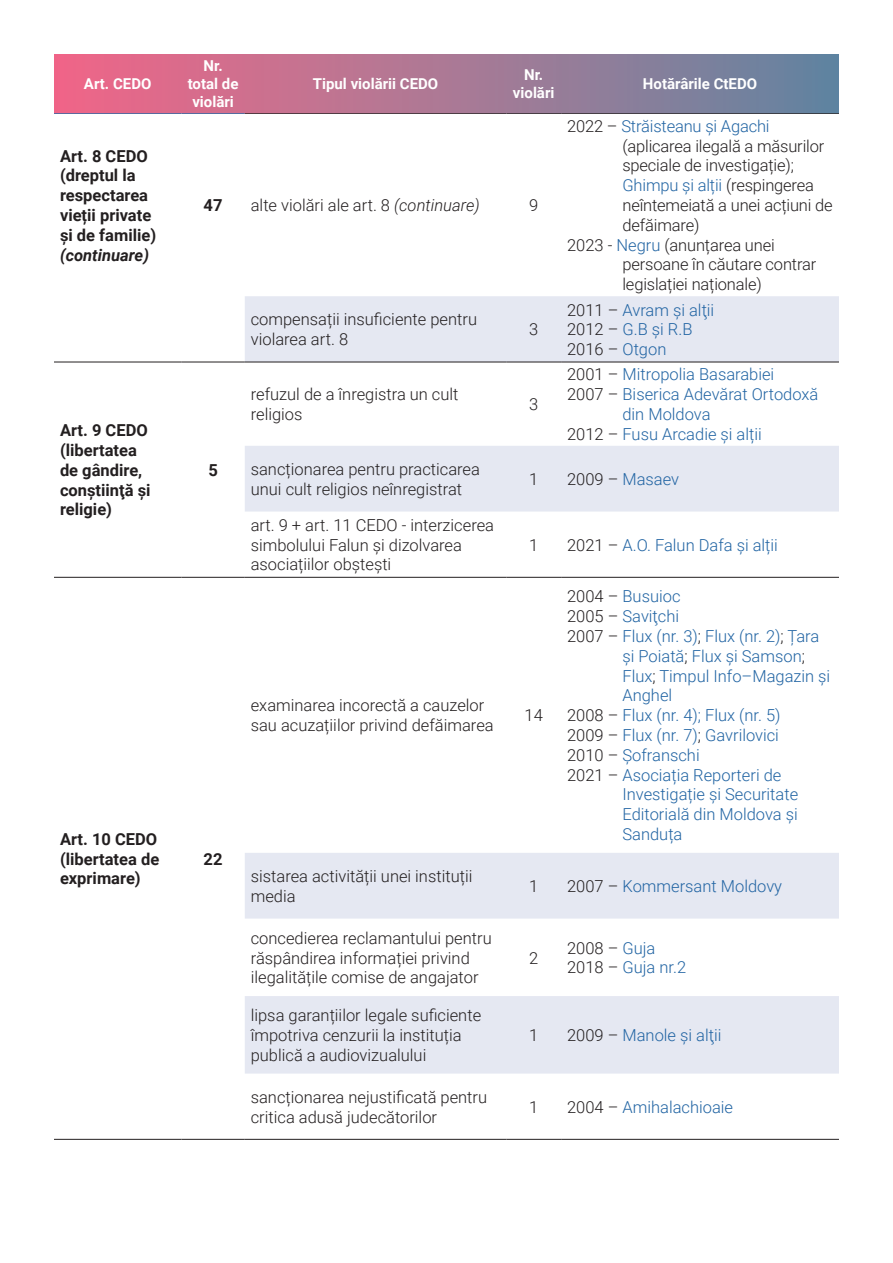
<style>
.page{position:relative;width:893px;height:1263px;background:#fff}
.page>*{position:absolute;margin:0;border:0;box-sizing:border-box;transform-origin:0 0}
.t1{font:300 16.5px/19.8px "Roboto";color:#231f20}
.t2{font:300 16.5px/19.8px "Roboto";color:#2164a3}
.t3{font:700 16.5px/19.8px "Roboto";color:#231f20}
.tabel{font:700 15px/18px "Roboto";color:#fff;text-align:center}
.s1{font-style:italic}
.s2{color:#2164a3}
.s3{color:#231f20}
</style>
<div class="page">
<svg style="left:245px;top:296px;width:594px;height:777px"></svg>
<hr style="left:245px;top:577px;width:261px;height:1px;background:#231f20">
<hr style="left:506px;top:577px;width:55px;height:1px;background:#231f20">
<hr style="left:561px;top:577px;width:278px;height:1px;background:#231f20">
<hr style="left:54px;top:362px;width:127px;height:1px;background:#231f20">
<hr style="left:181px;top:362px;width:64px;height:1px;background:#231f20">
<hr style="left:245px;top:362px;width:261px;height:1px;background:#231f20">
<hr style="left:506px;top:362px;width:55px;height:1px;background:#231f20">
<hr style="left:561px;top:362px;width:278px;height:1px;background:#231f20">
<hr style="left:54px;top:113px;width:127px;height:1px;background:#2164a3">
<hr style="left:181px;top:113px;width:64px;height:1px;background:#2164a3">
<hr style="left:245px;top:113px;width:261px;height:1px;background:#231f20">
<hr style="left:506px;top:113px;width:55px;height:1px;background:#231f20">
<hr style="left:561px;top:113px;width:278px;height:1px;background:#231f20">
<hr style="left:245px;top:1139px;width:261px;height:1px;background:#231f20">
<hr style="left:506px;top:1139px;width:55px;height:1px;background:#231f20">
<hr style="left:561px;top:1139px;width:278px;height:1px;background:#231f20">
<hr style="left:54px;top:577px;width:127px;height:1px;background:#231f20">
<hr style="left:181px;top:577px;width:64px;height:1px;background:#231f20">
<hr style="left:54px;top:1139px;width:127px;height:1px;background:#231f20">
<hr style="left:181px;top:1139px;width:64px;height:1px;background:#231f20">
<svg style="left:54px;top:54px;width:785px;height:59px;background:#aa7694"></svg>
<p class="tabel" style="left:84px;top:74px;width:69px">Art. CEDO</p>
<p class="t3" style="left:60px;top:145px;width:89px">Art. 8 CEDO</p>
<p class="t3" style="left:60px;top:165px;width:98px">(dreptul la respectarea vieții private și de familie) <span class="s1">(continuare)</span></p>
<p class="t3" style="left:60px;top:420px;width:92px">Art. 9 CEDO (libertatea de gândire, conştiinţă şi religie)</p>
<p class="t3" style="left:60px;top:828px;width:101px">Art. 10 CEDO (libertatea de exprimare)</p>
<p class="tabel" style="left:188px;top:56px;width:52px">Nr. total de violări</p>
<p class="tabel" style="left:313px;top:74px;width:127px">Tipul violării CEDO</p>
<p class="tabel" style="left:513px;top:65px;width:43px">Nr. violări</p>
<p class="tabel" style="left:643px;top:74px;width:116px">Hotărârile CtEDO</p>
<p class="t3" style="left:204px;top:195px;width:20px">47</p>
<p class="t1" style="left:251px;top:195px;width:230px">alte violări ale art. 8 <span class="s1">(continuare)</span></p>
<p class="t1" style="left:529px;top:195px;width:11px">9</p>
<p class="t1" style="left:251px;top:309px;width:228px">compensații insuficiente pentru violarea art. 8</p>
<p class="t1" style="left:529px;top:319px;width:11px">3</p>
<p class="t1" style="left:251px;top:384px;width:209px">refuzul de a înregistra un cult religios</p>
<p class="t1" style="left:529px;top:394px;width:11px">3</p>
<p class="t1" style="left:622px;top:115px;width:212px;text-indent:-55px">2022 – <span class="s2">Străisteanu și Agachi </span>(aplicarea ilegală a măsurilor speciale de investigație);<br><span class="s2">Ghimpu și alții</span> (respingerea neîntemeiată a unei acțiuni de defăimare)</p>
<p class="t1" style="left:622px;top:234px;width:195px;text-indent:-55px">2023 - <span class="s2">Negru</span> (anunțarea unei persoane în căutare contrar legislației naționale)</p>
<p class="t2" style="left:567px;top:299px;width:149px"><span class="s3">2011 –</span> Avram şi alţii</p>
<p class="t2" style="left:567px;top:319px;width:127px"><span class="s3">2012 –</span> G.B şi R.B</p>
<p class="t1" style="left:567px;top:339px;width:101px">2016 – <span class="s2">Otgon</span></p>
<p class="t2" style="left:567px;top:364px;width:209px"><span class="s3">2001 –</span> Mitropolia Basarabiei</p>
<p class="t2" style="left:622px;top:384px;width:197px;text-indent:-55px"><span class="s3">2007 –</span> Biserica Adevărat Ortodoxă din Moldova</p>
<p class="t2" style="left:567px;top:423px;width:196px"><span class="s3">2012 –</span> Fusu Arcadie și alții</p>
<p class="t3" style="left:208px;top:459px;width:11px">5</p>
<p class="t3" style="left:204px;top:848px;width:20px">22</p>
<p class="t1" style="left:251px;top:459px;width:231px">sancționarea pentru practicarea unui cult religios neînregistrat</p>
<p class="t1" style="left:529px;top:468px;width:11px">1</p>
<p class="t2" style="left:567px;top:468px;width:114px"><span class="s3">2009 –</span> Masaev</p>
<p class="t1" style="left:251px;top:514px;width:245px">art. 9 + art. 11 CEDO - interzicerea simbolului Falun și dizolvarea asociațiilor obștești</p>
<p class="t1" style="left:529px;top:534px;width:11px">1</p>
<p class="t2" style="left:567px;top:534px;width:212px"><span class="s3">2021 –</span> A.O. Falun Dafa și alții</p>
<p class="t1" style="left:251px;top:695px;width:244px">examinarea incorectă a cauzelor sau acuzațiilor privind defăimarea</p>
<p class="t1" style="left:525px;top:705px;width:20px">14</p>
<p class="t2" style="left:567px;top:586px;width:115px"><span class="s3">2004 –</span> Busuioc</p>
<p class="t2" style="left:567px;top:606px;width:114px"><span class="s3">2005 –</span> Saviţchi</p>
<p class="t2" style="left:622px;top:626px;width:209px;text-indent:-55px"><span class="s3">2007 –</span> Flux (nr. 3)<span class="s3">;</span> Flux (nr. 2)<span class="s3">;</span> Țara și Poiată<span class="s3">;</span> Flux și Samson<span class="s3">;<br></span>Flux<span class="s3">;</span> Timpul Info–Magazin şi<br>Anghel</p>
<p class="t2" style="left:567px;top:705px;width:215px"><span class="s3">2008 –</span> Flux (nr. 4); Flux (nr. 5)</p>
<p class="t2" style="left:567px;top:725px;width:213px"><span class="s3">2009 –</span> Flux (nr. 7)<span class="s3">;</span> Gavrilovici</p>
<p class="t2" style="left:567px;top:744px;width:134px"><span class="s3">2010 –</span> Şofranschi</p>
<p class="t2" style="left:622px;top:764px;width:177px;text-indent:-55px"><span class="s3">2021 –</span> Asociația Reporteri de<br>Investigație și Securitate<br>Editorială din Moldova și<br>Sanduța</p>
<p class="t1" style="left:251px;top:866px;width:223px">sistarea activității unei instituții media</p>
<p class="t1" style="left:529px;top:875px;width:11px">1</p>
<p class="t2" style="left:567px;top:875px;width:216px"><span class="s3">2007 –</span> Kommersant Moldovy</p>
<p class="t1" style="left:251px;top:927px;width:242px">concedierea reclamantului pentru răspândirea informației privind ilegalitățile comise de angajator</p>
<p class="t1" style="left:567px;top:937px;width:90px">2008 – <span class="s2">Guja</span></p>
<p class="t2" style="left:567px;top:957px;width:121px"><span class="s3">2018 –</span> Guja nr.2</p>
<p class="t1" style="left:529px;top:947px;width:11px">2</p>
<p class="t1" style="left:251px;top:1005px;width:232px">lipsa garanțiilor legale suficiente împotriva cenzurii la instituția publică a audiovizualului</p>
<p class="t1" style="left:529px;top:1025px;width:11px">1</p>
<p class="t2" style="left:567px;top:1025px;width:156px"><span class="s3">2009 –</span> Manole şi alţii</p>
<p class="t1" style="left:251px;top:1086px;width:238px">sancționarea nejustificată pentru critica adusă judecătorilor</p>
<p class="t1" style="left:529px;top:1096px;width:11px">1</p>
<p class="t2" style="left:567px;top:1096px;width:167px"><span class="s3">2004 –</span> Amihalachioaie</p>
</div>
